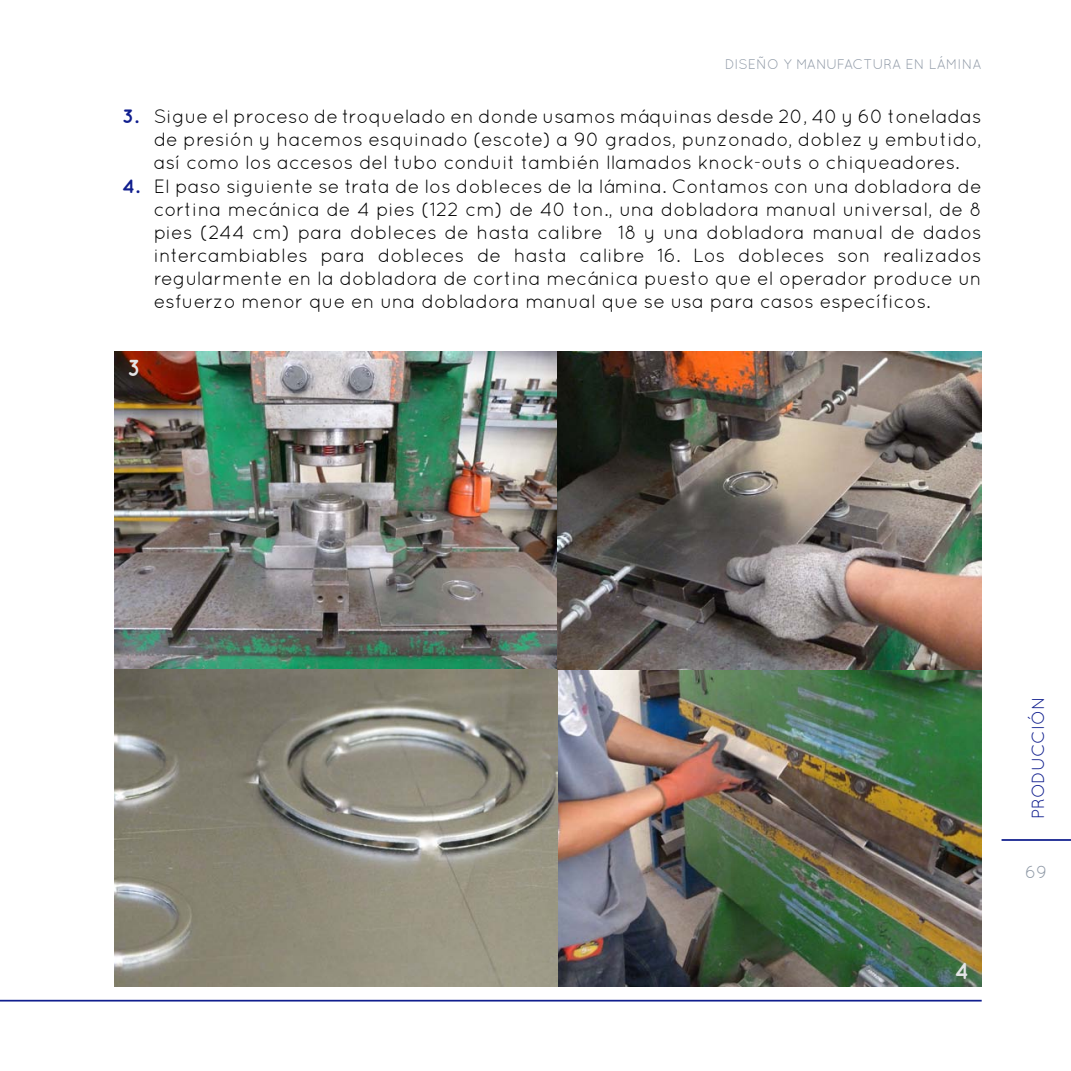
<style>
.page{position:relative;width:1071px;height:1071px;background:#fff}
.page>*{position:absolute;margin:0;border:0;box-sizing:border-box;transform-origin:0 0}
.t1{font:700 23.1px "Quicksand";color:#e4e5e6;scale:.91 1}
.t2{font:19.25px/23.1px "Quicksand";color:#000;text-align:justify}
.t3{font:17.5px "Quicksand";color:#101e8e}
.t4{font:17.5px "Quicksand";color:#909aa7}
.t5{font:14px "Quicksand";color:#909aa7}
.s1{font-weight:700;color:#101e8e}
</style>
<div class="page">
<hr style="left:1002px;top:839px;width:69px;height:2px;background:#101e8e">
<hr style="left:0;top:1000px;width:982px;height:2px;background:#101e8e">
<img style="left:114px;top:352px;width:867px;height:635px">
<p class="t5" style="left:725px;top:56px;width:258px">DISEÑO Y MANUFACTURA EN LÁMINA</p>
<p class="t2" style="left:154px;top:105px;width:829px;text-indent:-32px"><span class="s1">3.</span> Sigue el proceso de troquelado en donde usamos máquinas desde 20, 40 y 60 toneladas de presión y hacemos esquinado (escote) a 90 grados, punzonado, doblez y embutido, así como los accesos del tubo conduit también llamados knock-outs o chiqueadores.</p>
<p class="t2" style="left:154px;top:174px;width:830px;text-indent:-32px"><span class="s1">4.</span> El paso siguiente se trata de los dobleces de la lámina. Contamos con una dobladora de cortina mecánica de 4 pies (122 cm) de 40 ton., una dobladora manual universal, de 8 pies (244 cm) para dobleces de hasta calibre 18 y una dobladora manual de dados intercambiables para dobleces de hasta calibre 16. Los dobleces son realizados regularmente en la dobladora de cortina mecánica puesto que el operador produce un esfuerzo menor que en una dobladora manual que se usa para casos específicos.</p>
<p class="t1" style="left:128px;top:354px;width:16px">3</p>
<p class="t1" style="left:955px;top:957px;width:17px">4</p>
<p class="t3" style="left:1028px;top:819px;width:124px;rotate:-90deg">PRODUCCIÓN</p>
<p class="t4" style="left:1025px;top:861px;width:24px">69</p>
</div>
